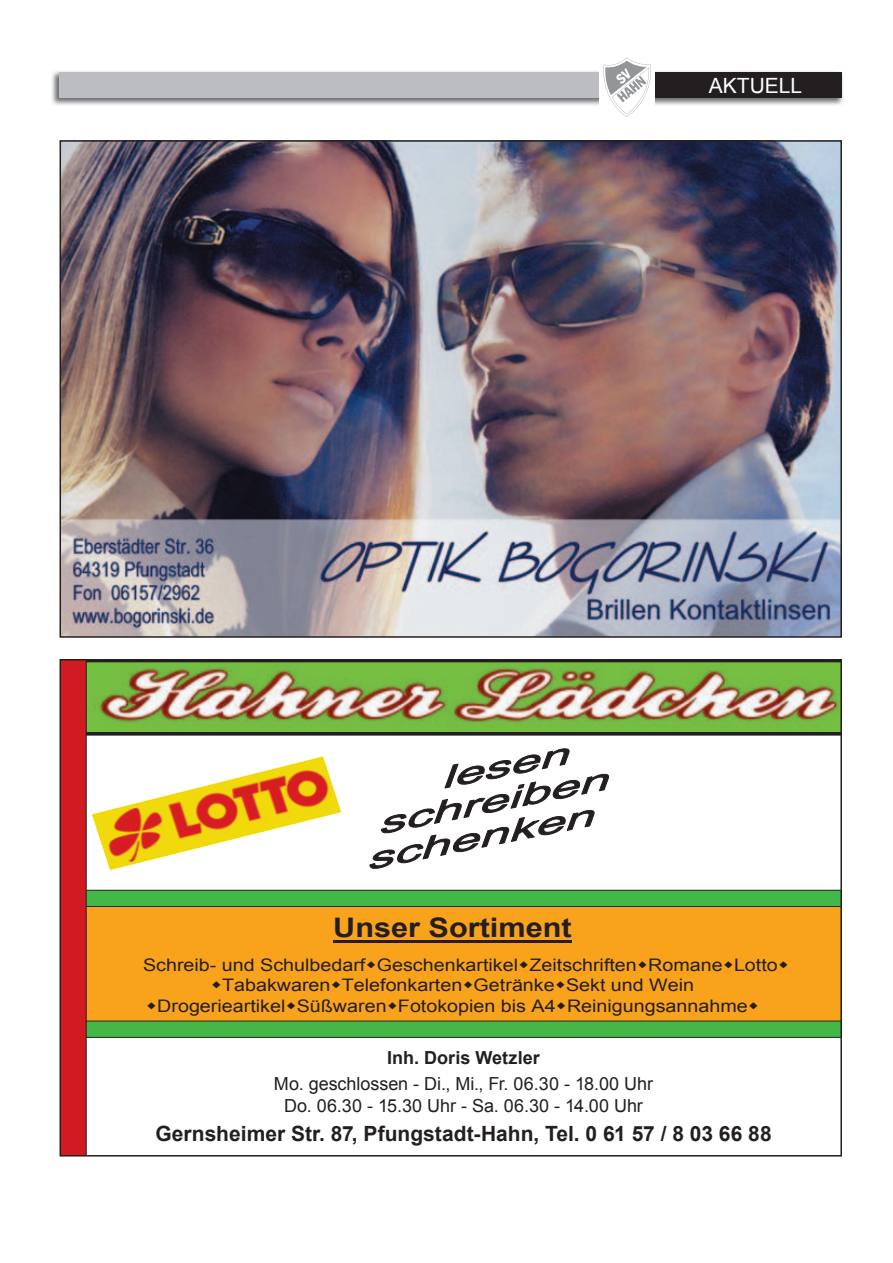
<style>
.page{position:relative;width:893px;height:1263px;background:#fff}
.page>*{position:absolute;margin:0;border:0;box-sizing:border-box;transform-origin:0 0}
.t1{font:700 26.85px "Arial";color:#231f20;scale:1.14 1}
.t2{font:700 21px "Arial";color:#231f20}
.t3{font:21px "Arial";color:#fff}
.t4{font:18px/21.6px "Arial";color:#231f20;text-align:center}
.t5{font:700 18px "Arial";color:#231f20}
.t6{font:17.25px "Arial";color:#231f20;scale:1.14 1}
.s1{color:#231f20}
</style>
<div class="page">
<img style="left:52px;top:71px;width:791px;height:34px">
<div style="left:60px;top:72px;width:782px;height:26px;background:#bcbdc0"></div>
<div style="left:655px;top:72px;width:187px;height:26px;background:#231f20"></div>
<div style="left:600px;top:57px;width:55px;height:60px;background:#fff"></div>
<svg style="left:603px;top:57px;width:48px;height:60px"></svg>
<img style="left:63px;top:143px;width:776px;height:492px">
<svg style="left:60px;top:660px;width:781px;height:496px"></svg>
<p class="t3" style="left:709px;top:74px;width:107px">AKTUELL<span class="s1">V</span></p>
<h1 class="t1" style="left:333px;top:913px;width:211px">Unser Sortiment</h1>
<p class="t6" style="left:143px;top:955px;width:558px">Schreib- und Schulbedarf Geschenkartikel Zeitschriften Romane Lotto</p>
<p class="t6" style="left:222px;top:976px;width:416px">Tabakwaren Telefonkarten Getränke Sekt und Wein</p>
<p class="t6" style="left:157px;top:996px;width:519px">Drogerieartikel Süßwaren Fotokopien bis A4 Reinigungsannahme</p>
<p class="t5" style="left:387px;top:1048px;width:154px">Inh. Doris Wetzler</p>
<p class="t4" style="left:274px;top:1073px;width:381px">Mo. geschlossen - Di., Mi., Fr. 06.30 - 18.00 Uhr<br>Do. 06.30 - 15.30 Uhr - Sa. 06.30 - 14.00 Uhr</p>
<p class="t2" style="left:155px;top:1122px;width:618px">Gernsheimer Str. 87, Pfungstadt-Hahn, Tel. 0 61 57 / 8 03 66 88</p>
</div>
